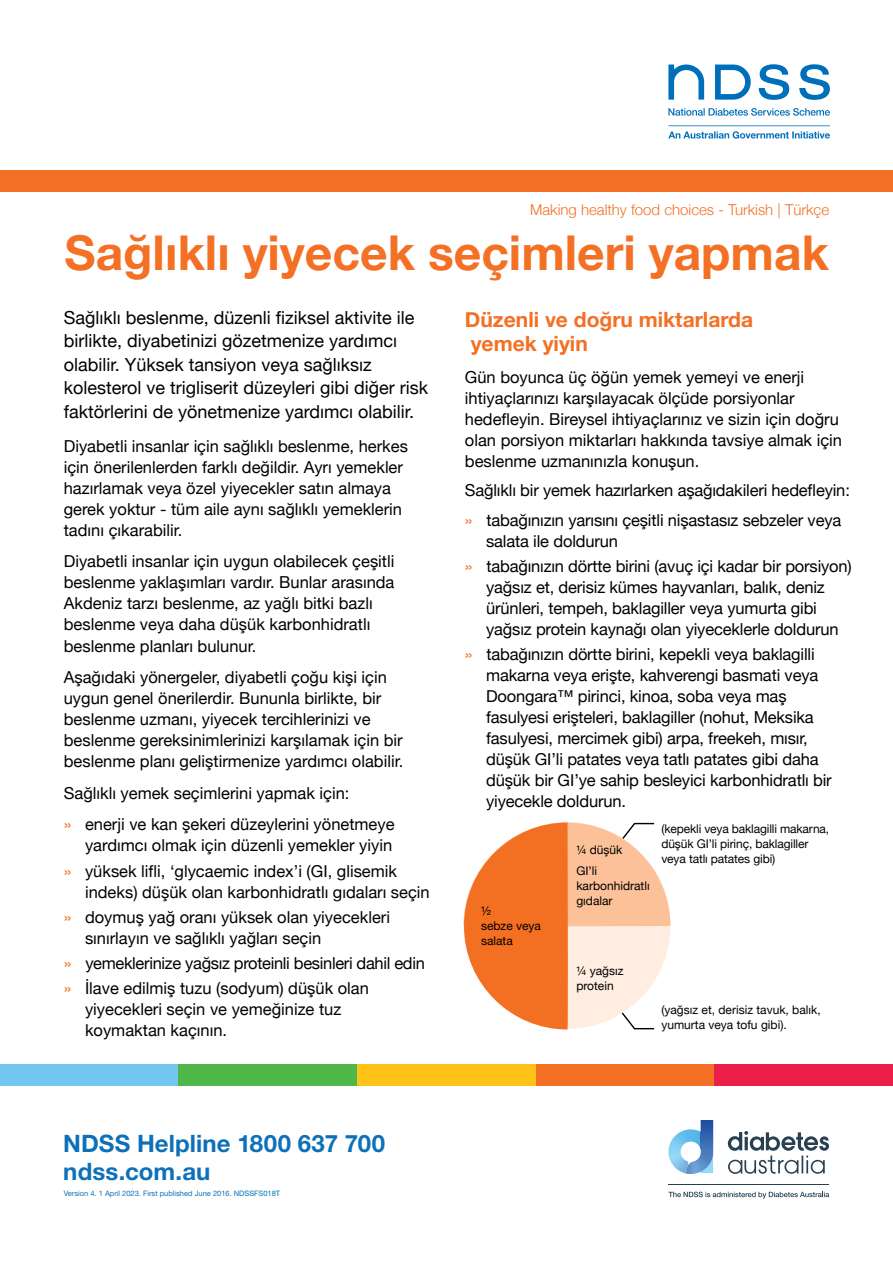
<style>
.page{position:relative;width:893px;height:1263px;background:#fff}
.page>*{position:absolute;margin:0;border:0;box-sizing:border-box;transform-origin:0 0}
.t1{font:700 48px "Helvetica Neue";color:#f37024}
.t2{font:700 24px/28.5px "Helvetica Neue LT Std";letter-spacing:.005em;color:#0e70b8}
.t3{font:700 21px/24px "Helvetica Neue";color:#f37024}
.t4{font:18px/23.5px "Helvetica Neue";color:#000}
.t5{font:16.5px/21px "Helvetica Neue";color:#000}
.t6{font:300 15px "Helvetica Neue";color:#f37024}
.t7{font:12px/15px "Helvetica Neue";color:#000}
.t8{font:12px/15px "Helvetica Neue LT Std";color:#000}
.t9{font:7.5px "Helvetica Neue LT Std";color:#0e70b8}
.s1{font-family:"Helvetica Neue LT Std";color:#f37024}
.s2{font-family:"Helvetica Neue LT Std"}
.s3{color:#006fba}
</style>
<div class="page">
<div style="left:0;top:171px;width:893px;height:21px;background:#f37024"></div>
<div style="left:0;top:1064px;width:179px;height:21px;background:#72c6ef"></div>
<div style="left:179px;top:1064px;width:178px;height:21px;background:#50b848"></div>
<div style="left:357px;top:1064px;width:179px;height:21px;background:#ffc216"></div>
<div style="left:536px;top:1064px;width:178px;height:21px;background:#f37024"></div>
<div style="left:714px;top:1064px;width:179px;height:21px;background:#eb1f47"></div>
<svg style="left:463px;top:822px;width:207px;height:208px"></svg>
<svg style="left:668px;top:1120px;width:45px;height:53px"></svg>
<svg style="left:728px;top:1131px;width:101px;height:43px"></svg>
<svg style="left:668px;top:1192px;width:161px;height:6px"></svg>
<hr style="left:668px;top:1184px;width:161px;height:1px;background:#274052">
<svg style="left:668px;top:64px;width:162px;height:75px"></svg>
<p class="t6" style="left:530px;top:198px;width:301px">Making healthy food choices - Turkish | Türkçe</p>
<h1 class="t1" style="left:65px;top:215px;width:766px">Sağlıklı yiyecek seçimleri yapmak</h1>
<p class="t4" style="left:64px;top:307px;width:366px">Sağlıklı beslenme, düzenli fiziksel aktivite ile birlikte, diyabetinizi gözetmenize yardımcı olabilir. Yüksek tansiyon veya sağlıksız kolesterol ve trigliserit düzeyleri gibi diğer risk faktörlerini de yönetmenize yardımcı olabilir.</p>
<p class="t5" style="left:64px;top:436px;width:346px">Diyabetli insanlar için sağlıklı beslenme, herkes için önerilenlerden farklı değildir. Ayrı yemekler hazırlamak veya özel yiyecekler satın almaya gerek yoktur - tüm aile aynı sağlıklı yemeklerin tadını çıkarabilir.</p>
<p class="t5" style="left:64px;top:552px;width:332px">Diyabetli insanlar için uygun olabilecek çeşitli beslenme yaklaşımları vardır. Bunlar arasında Akdeniz tarzı beslenme, az yağlı bitki bazlı beslenme veya daha düşük karbonhidratlı beslenme planları bulunur.</p>
<p class="t5" style="left:64px;top:668px;width:341px">Aşağıdaki yönergeler, diyabetli çoğu kişi için uygun genel önerilerdir. Bununla birlikte, bir beslenme uzmanı, yiyecek tercihlerinizi ve beslenme gereksinimlerinizi karşılamak için bir beslenme planı geliştirmenize yardımcı olabilir.</p>
<p class="t5" style="left:64px;top:778px;width:332px;line-height:31.7px">Sağlıklı yemek seçimlerini yapmak için:<br><span class="s1">»</span> enerji ve kan şekeri düzeylerini yönetmeye</p>
<p class="t5" style="left:64px;top:834px;width:335px;line-height:25.2px;text-align:right">yardımcı olmak için düzenli yemekler yiyin<br><span class="s1">»</span> yüksek lifli, ‘glycaemic index’i (<span class="s2">GI</span>, glisemik</p>
<p class="t5" style="left:64px;top:880px;width:367px;line-height:25.2px;text-indent:21px">indeks) düşük olan karbonhidratlı gıdaları seçin <span class="s1">»</span> doymuş yağ oranı yüksek olan yiyecekleri</p>
<p class="t5" style="left:64px;top:926px;width:363px;line-height:25.2px;text-indent:21px">sınırlayın ve sağlıklı yağları seçin<br><span class="s1">»</span> yemeklerinize yağsız proteinli besinleri dahil edin <span class="s1">»</span> İlave edilmiş tuzu (sodyum) düşük olan</p>
<p class="t5" style="left:85px;top:1000px;width:258px">yiyecekleri seçin ve yemeğinize tuz koymaktan kaçının.</p>
<p class="t3" style="left:465px;top:308px;width:290px">Düzenli ve doğru miktarlarda yemek yiyin</p>
<p class="t5" style="left:465px;top:367px;width:379px">Gün boyunca üç öğün yemek yemeyi ve enerji ihtiyaçlarınızı karşılayacak ölçüde porsiyonlar hedefleyin. Bireysel ihtiyaçlarınız ve sizin için doğru olan porsiyon miktarları hakkında tavsiye almak için beslenme uzmanınızla konuşun.</p>
<p class="t5" style="left:465px;top:477px;width:386px;line-height:29.5px">Sağlıklı bir yemek hazırlarken aşağıdakileri hedefleyin: <span class="s1">»</span> tabağınızın yarısını çeşitli nişastasız sebzeler veya</p>
<p class="t5" style="left:465px;top:529px;width:388px;line-height:25.2px;text-indent:21px">salata ile doldurun<br><span class="s1">»</span> tabağınızın dörtte birini (avuç içi kadar bir porsiyon)</p>
<p class="t5" style="left:486px;top:578px;width:354px">yağsız et, derisiz kümes hayvanları, balık, deniz ürünleri, tempeh, baklagiller veya yumurta gibi yağsız protein kaynağı olan yiyeceklerle doldurun</p>
<p class="t5" style="left:486px;top:645px;width:347px;text-indent:-21px"><span class="s1">»</span> tabağınızın dörtte birini, kepekli veya baklagilli makarna veya erişte, kahverengi basmati veya <span class="s2">Doongara™</span> pirinci, kinoa, soba veya maş fasulyesi erişteleri, baklagiller (nohut, Meksika fasulyesi, mercimek gibi) arpa, freekeh, mısır, düşük <span class="s2">GI</span>’li patates veya tatlı patates gibi daha düşük bir <span class="s2">GI</span>’ye sahip besleyici karbonhidratlı bir yiyecekle doldurun.</p>
<p class="t8" style="left:481px;top:903px;width:61px">½<br>sebze veya salata</p>
<p class="t7" style="left:576px;top:840px;width:48px;line-height:21px"><span class="s2">¼</span> düşük<br><span class="s2">GI</span>’li</p>
<p class="t7" style="left:576px;top:879px;width:75px">karbonhidratlı gıdalar</p>
<p class="t7" style="left:661px;top:822px;width:169px">(kepekli veya baklagilli makarna, düşük GI’li pirinç, baklagiller veya tatlı patates gibi)</p>
<p class="t7" style="left:576px;top:964px;width:49px"><span class="s2">¼</span> yağsız protein</p>
<p class="t7" style="left:661px;top:1003px;width:161px">(yağsız et, derisiz tavuk, balık, yumurta veya tofu gibi).</p>
<h2 class="t2" style="left:63px;top:1128px;width:323px">NDSS Helpline 1800 637 700 ndss.com.au</h2>
<p class="t9" style="left:64px;top:1189px;width:218px">Version 4. 1 April 2023. First published June 2016. <span class="s3">NDSSFS018T</span></p>
</div>
